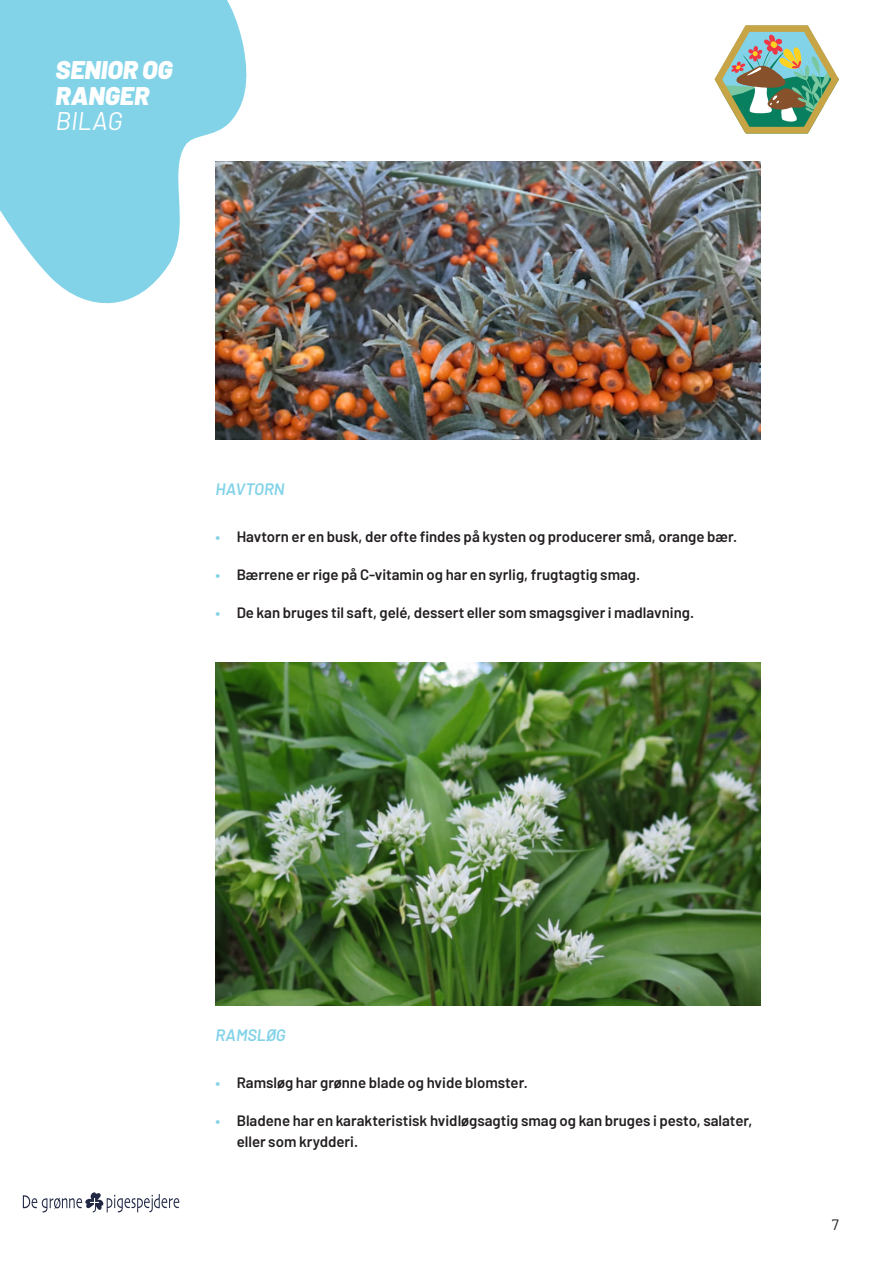
<style>
.page{position:relative;width:893px;height:1263px;background:#fff}
.page>*{position:absolute;margin:0;border:0;box-sizing:border-box;transform-origin:0 0}
.t1{font:italic 900 25.5px/25.5px "Barlow";color:#fff}
.t2{font:italic 25.5px "Barlow";color:#fff}
.Manchet{font:italic 600 16.5px "Barlow";color:#83d3e8}
.t3{font:600 15px/21px "Barlow";color:#231f20}
.t4{font:15px "Barlow";color:#231f20}
.s1{color:#83d3e8}
</style>
<div class="page">
<img style="left:215px;top:161px;width:545px;height:279px">
<img style="left:215px;top:662px;width:545px;height:344px">
<svg style="left:0;top:0;width:252px;height:401px;fill:#83d3e8"></svg>
<svg style="left:23px;top:1192px;width:156px;height:20px"></svg>
<svg style="left:714px;top:25px;width:125px;height:109px"></svg>
<h1 class="t1" style="left:56px;top:56px;width:119px">SENIOR OG<br>RANGER</h1>
<h1 class="t2" style="left:56px;top:103px;width:68px">BILAG</h1>
<p class="Manchet" style="left:215px;top:477px;width:71px">HAVTORN</p>
<p class="t3" style="left:215px;top:524px;width:523px"><span class="s1">•</span> Havtorn er en busk, der ofte findes på kysten og producerer små, orange bær.</p>
<p class="t3" style="left:215px;top:562px;width:426px"><span class="s1">•</span> Bærrene er rige på C-vitamin og har en syrlig, frugtagtig smag.</p>
<p class="t3" style="left:215px;top:600px;width:480px"><span class="s1">•</span> De kan bruges til saft, gelé, dessert eller som smagsgiver i madlavning.</p>
<p class="Manchet" style="left:215px;top:1023px;width:72px">RAMSLØG</p>
<p class="t3" style="left:215px;top:1070px;width:314px"><span class="s1">•</span> Ramsløg har grønne blade og hvide blomster.</p>
<p class="t3" style="left:237px;top:1108px;width:517px;text-indent:-21px"><span class="s1">•</span> Bladene har en karakteristisk hvidløgsagtig smag og kan bruges i pesto, salater, eller som krydderi.</p>
<p class="t4" style="left:832px;top:1214px;width:9px">7</p>
</div>
